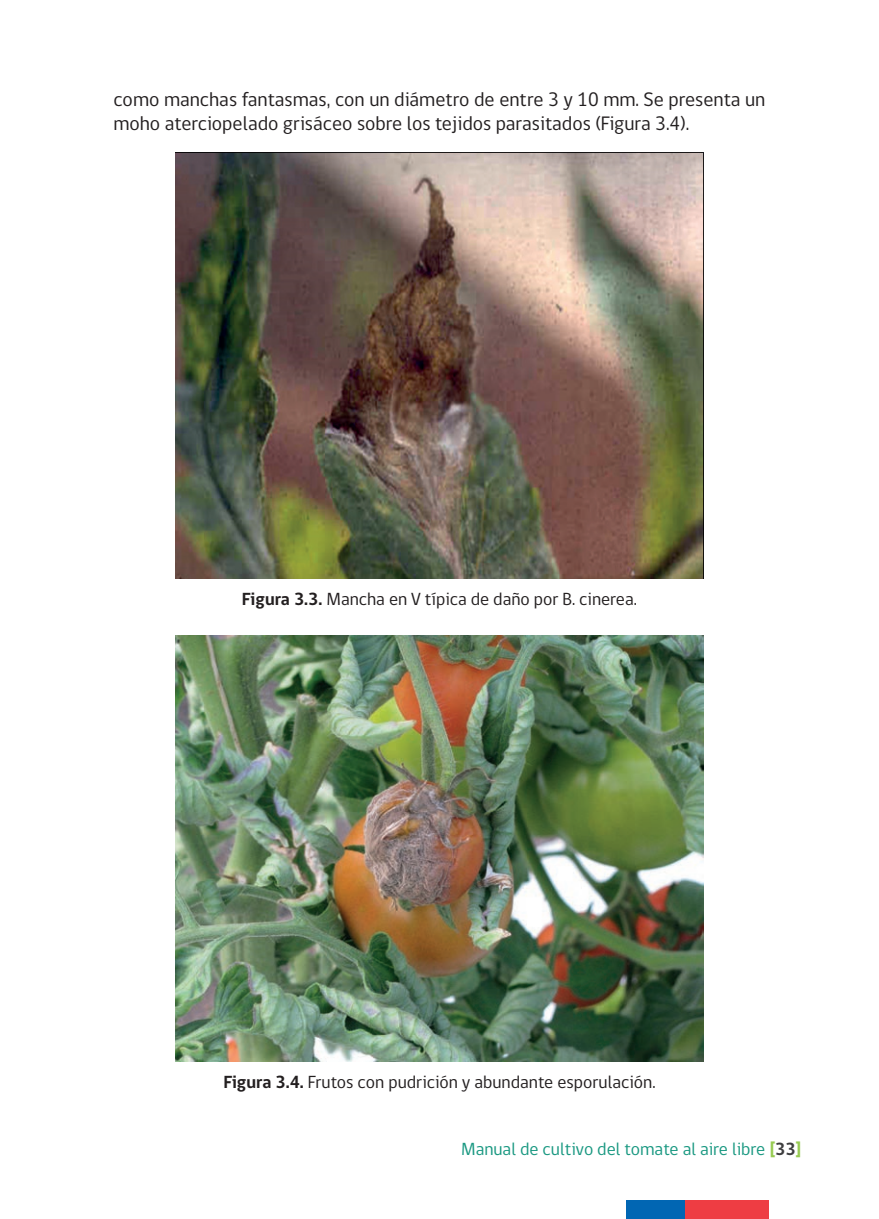
<style>
.page{position:relative;width:879px;height:1219px;background:#fff}
.page>*{position:absolute;margin:0;border:0;box-sizing:border-box;transform-origin:0 0}
.t1{font:20px/24px "gob CL";color:#231f20}
.t2{font:18px "gob CL";color:#231f20}
.t3{font:18px "gob CL";color:#199881}
.s1{font-weight:700}
.s2{font-weight:700;color:#97cb52}
.s3{font-weight:700;color:#3e3e3f}
</style>
<div class="page">
<div style="left:626px;top:1200px;width:58px;height:19px;background:#0166b3"></div>
<div style="left:684px;top:1200px;width:84px;height:19px;background:#ee3d43"></div>
<img style="left:176px;top:153px;width:527px;height:425px">
<img style="left:176px;top:635px;width:527px;height:426px">
<p class="t1" style="left:113px;top:88px;width:653px">como manchas fantasmas, con un diámetro de entre 3 y 10 mm. Se presenta un moho aterciopelado grisáceo sobre los tejidos parasitados (Figura 3.4).</p>
<p class="t2" style="left:242px;top:587px;width:396px"><span class="s1">Figura 3.3.</span> Mancha en V típica de daño por B. cinerea.</p>
<p class="t2" style="left:223px;top:1069px;width:434px"><span class="s1">Figura 3.4.</span> Frutos con pudrición y abundante esporulación.</p>
<p class="t3" style="left:461px;top:1136px;width:342px">Manual de cultivo del tomate al aire libre <span class="s2">[</span><span class="s3">33</span><span class="s2">]</span></p>
</div>
